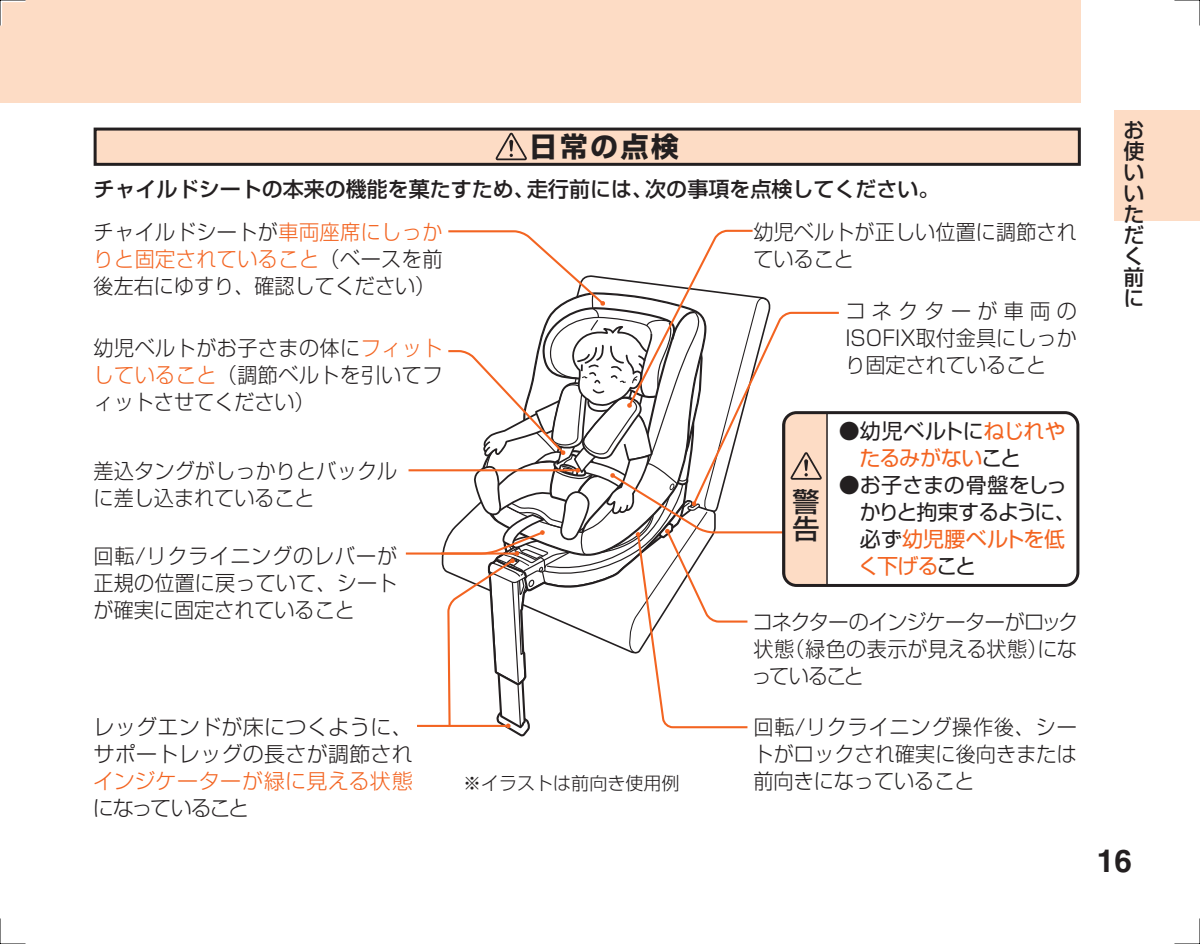
<style>
.page{position:relative;width:1200px;height:944px;background:#fff}
.page>*{position:absolute;margin:0;border:0;box-sizing:border-box;transform-origin:0 0}
.t1{font:700 31.5px "Helvetica";color:#231f20}
.t2{font:700 27.6px "Shin Go Pro";letter-spacing:.1em;color:#231f20}
.t3{font:500 27px/27px "Shin Go Pro";color:#231f20}
.t4{font:300 21px/27px "Shin Go Pro";letter-spacing:.01em;color:#231f20;text-align:justify;scale:.96 1}
.t5{font:500 21px/21px "Shin Go Pro";color:#231f20}
.t6{font:21px/27px "Shin Go Pro";letter-spacing:-.02em;color:#231f20}
.t7{font:300 21px/27px "Shin Go Pro";letter-spacing:.01em;color:#231f20}
.t8{font:21px/27px "Shin Go Pro";letter-spacing:-.025em;color:#f36421}
.t9{font:300 21px "Shin Go Pro";letter-spacing:.02em;color:#f36421}
.t10{font:300 21px "Shin Go Pro";letter-spacing:-.11em;color:#231f20}
.t11{font:300 18px "Shin Go Pro";color:#231f20}
.s1{color:#f36421}
.s2{color:#231f20}
</style>
<div class="page">
<div style="left:1114px;top:111px;width:85px;height:110px;background:#fddcc5"></div>
<div style="left:0;top:0;width:1080px;height:102px;background:#fddcc5"></div>
<hr style="left:408px;top:469px;width:169px;height:2px;background:#f36421">
<hr style="left:406px;top:552px;width:111px;height:3px;background:#f36421">
<hr style="left:417px;top:725px;width:91px;height:2px;background:#f36421">
<div style="left:781px;top:411px;width:298px;height:176px;border:3px solid #231f20;border-radius:13px"></div>
<svg style="left:439px;top:229px;width:401px;height:508px"></svg>
<div style="left:95px;top:129px;width:983px;height:35px;background:#fddcc5"></div>
<div style="left:94px;top:128px;width:986px;height:38px;border:3px solid #231f20"></div>
<svg style="left:495px;top:133px;width:31px;height:27px"></svg>
<svg style="left:0;top:0;width:26px;height:26px"></svg>
<svg style="left:0;top:918px;width:26px;height:26px"></svg>
<svg style="left:1174px;top:0;width:26px;height:26px"></svg>
<svg style="left:1174px;top:918px;width:26px;height:26px"></svg>
<h2 class="t2" style="left:529px;top:125px;width:151px">日常の点検</h2>
<p class="t5" style="left:94px;top:176px;width:847px">チャイルドシートの本来の機能を菓たすため、走行前には、次の事項を点検してください。</p>
<p class="t4" style="left:94px;top:216px;width:365px">チャイルドシートが<span class="s1">車両座席にしっかりと固定されていること</span>（ベースを前後左右にゆすり、確認してください）</p>
<p class="t4" style="left:94px;top:332px;width:365px">幼児ベルトがお子さまの体に<span class="s1">フィットしていること</span>（調節ベルトを引いてフィットさせてください）</p>
<p class="t4" style="left:94px;top:455px;width:318px">差込タングがしっかりとバックルに差し込まれていること</p>
<p class="t4" style="left:94px;top:540px;width:318px">回転/リクライニングのレバーが正規の位置に戻っていて、シートが確実に固定されていること</p>
<p class="t7" style="left:94px;top:711px;width:321px">レッグエンドが床につくように、サポートレッグの長さが調節され</p>
<p class="t9" style="left:93px;top:763px;width:321px">インジケーターが緑に見える状態</p>
<p class="t10" style="left:93px;top:790px;width:158px">になっていること</p>
<p class="t11" style="left:463px;top:769px;width:217px">※イラストは前向き使用例</p>
<p class="t4" style="left:753px;top:216px;width:338px">幼児ベルトが正しい位置に調節されていること</p>
<p class="t3" style="left:792px;top:485px;width:28px">警告</p>
<p class="t4" style="left:845px;top:295px;width:242px">コネクターが車両のISOFIX取付金具にしっかり固定されていること</p>
<p class="t8" style="left:859px;top:415px;width:207px;text-indent:-21px"><span class="s2">●幼児ベルトに</span>ねじれやたるみがない<span class="s2">こと</span></p>
<p class="t6" style="left:858px;top:469px;width:219px;text-indent:-19px">●お子さまの骨盤をしっかりと拘束するように、必ず<span class="s1">幼児腰ベルトを低く下げる</span>こと</p>
<p class="t4" style="left:751px;top:605px;width:342px">コネクターのインジケーターがロック状態（緑色の表示が見える状態）になっていること</p>
<p class="t4" style="left:753px;top:711px;width:338px">回転/リクライニング操作後、シートがロックされ確実に後向きまたは前向きになっていること</p>
<p class="t5" style="left:1123px;top:117px;width:22px">お使いいただく前に</p>
<h1 class="t1" style="left:1096px;top:841px;width:37px">16</h1>
</div>
